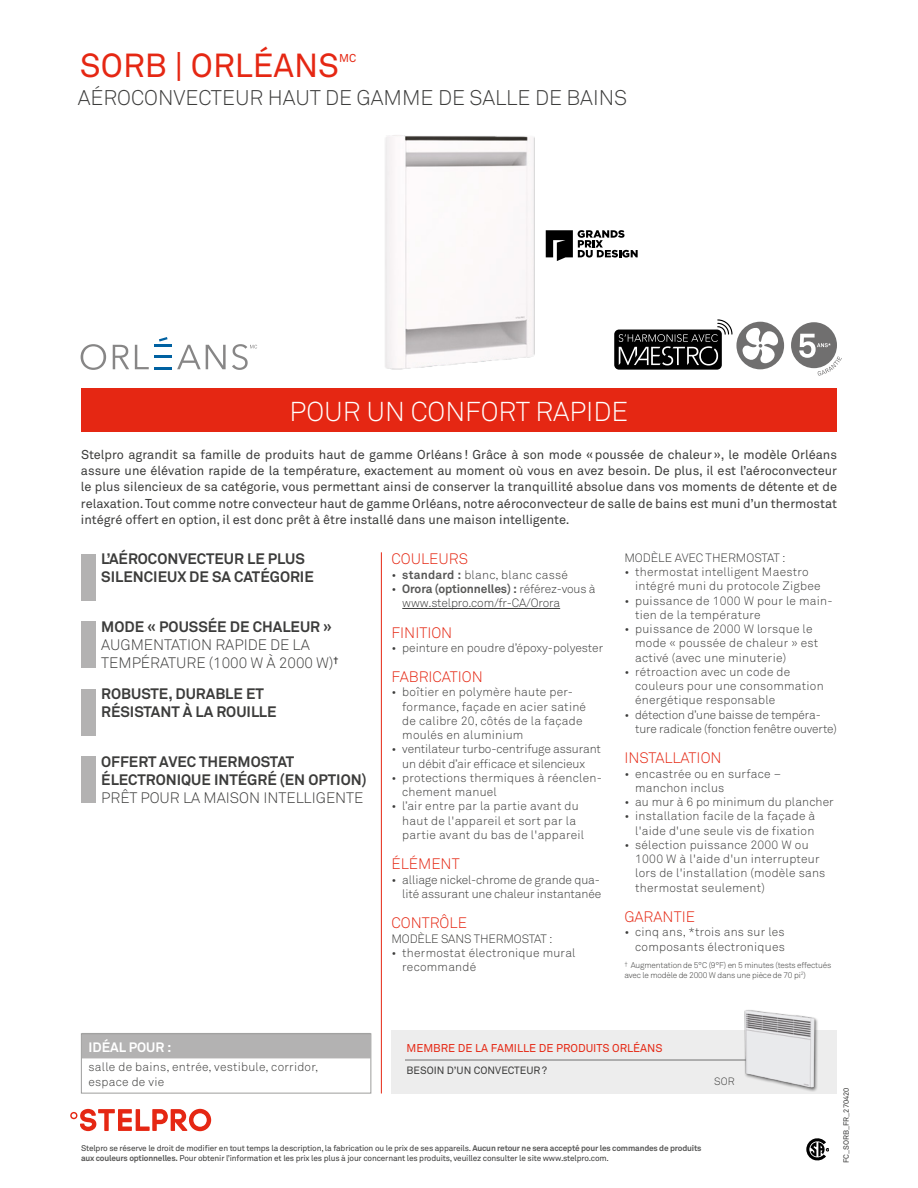
<style>
.page{position:relative;width:918px;height:1188px;background:#fff}
.page>*{position:absolute;margin:0;border:0;box-sizing:border-box;transform-origin:0 0}
.t1{font:33px "Akkurat";color:#e52713}
.t2{font:300 27px "Akkurat";color:#fff}
.t3{font:300 21px "Akkurat";color:#3c3c3b}
.t4{font:700 15px/18px "Akkurat";color:#3c3c3b}
.t5{font:300 15px/18px "Akkurat";color:#3c3c3b}
.t6{font:300 15px "Akkurat";color:#e52713}
.t7{font:700 13.5px "Akkurat";color:#fff}
.t8{font:12.75px/16.5px "Akkurat";color:#3c3c3b;text-align:justify}
.t9{font:300 12px/14.2px "Akkurat";letter-spacing:.02em;color:#3c3c3b}
.t10{font:300 12px/14.2px "Akkurat";letter-spacing:-.01em;color:#3c3c3b}
.t11{font:300 12px "Akkurat";color:#3c3c3b}
.t12{font:11.25px "Akkurat";color:#e52713}
.t13{font:10.5px "Akkurat";color:#3c3c3b}
.t14{font:300 10.5px "Akkurat";color:#3c3c3b}
.t15{font:8.25px/9.9px "Akkurat";letter-spacing:-.02em;color:#3c3c3b}
.t16{font:300 8.25px/9.9px "Akkurat";letter-spacing:-.02em;color:#3c3c3b}
.t17{font:7.5px "Akkurat";color:#3c3c3b}
.s1{font-weight:700;color:#575756}
</style>
<div class="page">
<div style="left:736px;top:322px;width:48px;height:47px;background:#706f6f;border-radius:50%"></div>
<svg style="left:743px;top:327px;width:35px;height:36px"></svg>
<img style="left:385px;top:135px;width:161px;height:235px">
<div style="left:392px;top:1030px;width:445px;height:64px;background:#ededed"></div>
<hr style="left:405px;top:1060px;width:372px;height:1px;background:#706f6f">
<img style="left:742px;top:1010px;width:76px;height:82px">
<svg style="left:546px;top:230px;width:92px;height:31px"></svg>
<hr style="left:381px;top:552px;width:1px;height:541px;background:#e52713">
<hr style="left:402px;top:608px;width:158px;height:1px;background:#3c3c3b">
<div style="left:81px;top:554px;width:14px;height:46px;background:#b3b2b2"></div>
<div style="left:81px;top:621px;width:14px;height:47px;background:#b3b2b2"></div>
<div style="left:81px;top:689px;width:14px;height:46px;background:#b3b2b2"></div>
<div style="left:81px;top:756px;width:14px;height:47px;background:#b3b2b2"></div>
<div style="left:82px;top:1033px;width:288px;height:25px;background:#b3b2b2"></div>
<div style="left:81px;top:1033px;width:290px;height:61px;border:1px solid #9d9d9c"></div>
<div style="left:81px;top:389px;width:756px;height:43px;background:#e52713"></div>
<div style="left:791px;top:322px;width:46px;height:46px;background:#706f6f;border-radius:50%"></div>
<svg style="left:799px;top:334px;width:43px;height:42px"></svg>
<svg style="left:806px;top:1138px;width:23px;height:22px"></svg>
<svg style="left:614px;top:319px;width:118px;height:51px"></svg>
<svg style="left:81px;top:344px;width:25px;height:26px"></svg>
<svg style="left:113px;top:345px;width:16px;height:24px"></svg>
<svg style="left:135px;top:345px;width:14px;height:24px"></svg>
<svg style="left:155px;top:337px;width:71px;height:32px"></svg>
<svg style="left:232px;top:344px;width:25px;height:26px"></svg>
<svg style="left:70px;top:1109px;width:141px;height:22px"></svg>
<h1 class="t1" style="left:80px;top:45px;width:261px">SORB | ORLÉANS</h1>
<p class="t12" style="left:339px;top:51px;width:19px">MC</p>
<h3 class="t3" style="left:78px;top:85px;width:551px">AÉROCONVECTEUR HAUT DE GAMME DE SALLE DE BAINS</h3>
<h2 class="t2" style="left:290px;top:395px;width:340px">POUR UN CONFORT RAPIDE</h2>
<p class="t8" style="left:81px;top:446px;width:758px">Stelpro agrandit sa famille de produits haut de gamme Orléans! Grâce à son mode «poussée de chaleur», le modèle Orléans assure une élévation rapide de la température, exactement au moment où vous en avez besoin. De plus, il est l’aéroconvecteur le plus silencieux de sa catégorie, vous permettant ainsi de conserver la tranquillité absolue dans vos moments de détente et de relaxation. Tout comme notre convecteur haut de gamme Orléans, notre aéroconvecteur de salle de bains est muni d’un thermostat intégré offert en option, il est donc prêt à être installé dans une maison intelligente.</p>
<p class="t4" style="left:101px;top:550px;width:214px">L’AÉROCONVECTEUR LE PLUS<br>SILENCIEUX DE SA CATÉGORIE</p>
<p class="t4" style="left:101px;top:617px;width:232px">MODE « POUSSÉE DE CHALEUR »</p>
<p class="t5" style="left:101px;top:635px;width:239px">AUGMENTATION RAPIDE DE LA<br>TEMPÉRATURE (1000 W À 2000 W)<sup>†</sup></p>
<p class="t4" style="left:101px;top:685px;width:177px">ROBUSTE, DURABLE ET<br>RÉSISTANT À LA ROUILLE</p>
<p class="t4" style="left:101px;top:752px;width:267px">OFFERT AVEC THERMOSTAT<br>ÉLECTRONIQUE INTÉGRÉ (EN OPTION)</p>
<p class="t5" style="left:101px;top:788px;width:264px">PRÊT POUR LA MAISON INTELLIGENTE</p>
<p class="t6" style="left:392px;top:550px;width:78px">COULEURS</p>
<p class="t9" style="left:392px;top:567px;width:178px">• <span class="s1">standard :</span> blanc, blanc cassé</p>
<p class="t10" style="left:402px;top:581px;width:195px;text-indent:-11px">• <span class="s1">Orora (optionnelles) :</span> référez-vous à www.stelpro.com/fr-CA/Orora</p>
<p class="t6" style="left:392px;top:623px;width:62px">FINITION</p>
<p class="t11" style="left:392px;top:640px;width:213px">• peinture en poudre d’époxy-polyester</p>
<p class="t6" style="left:392px;top:668px;width:93px">FABRICATION</p>
<p class="t9" style="left:402px;top:685px;width:185px;text-indent:-11px">• boîtier en polymère haute per&shy;formance, façade en acier satiné de calibre 20, côtés de la façade moulés en aluminium</p>
<p class="t10" style="left:392px;top:742px;width:211px;text-align:center">• ventilateur turbo-centrifuge assurant un débit d’air efficace et silencieux</p>
<p class="t9" style="left:402px;top:770px;width:201px;text-indent:-11px">• protections thermiques à réenclen&shy;chement manuel</p>
<p class="t9" style="left:402px;top:799px;width:183px;text-indent:-11px">• l’air entre par la partie avant du haut de l'appareil et sort par la partie avant du bas de l'appareil</p>
<p class="t6" style="left:392px;top:855px;width:70px">ÉLÉMENT</p>
<p class="t10" style="left:392px;top:872px;width:211px;text-align:right">• alliage nickel-chrome de grande qua&shy;lité assurant une chaleur instantanée</p>
<p class="t6" style="left:392px;top:914px;width:77px">CONTRÔLE</p>
<p class="t10" style="left:392px;top:931px;width:163px">MODÈLE SANS THERMOSTAT :</p>
<p class="t9" style="left:402px;top:945px;width:175px;text-indent:-11px">• thermostat électronique mural recommandé</p>
<p class="t11" style="left:624px;top:550px;width:163px">MODÈLE AVEC THERMOSTAT :</p>
<p class="t9" style="left:635px;top:565px;width:187px;text-indent:-11px">• thermostat intelligent Maestro intégré muni du protocole Zigbee</p>
<p class="t9" style="left:635px;top:593px;width:199px;text-indent:-11px">• puissance de 1000 W pour le main&shy;tien de la température</p>
<p class="t9" style="left:635px;top:622px;width:185px;text-indent:-11px">• puissance de 2000 W lorsque le mode « poussée de chaleur » est activé (avec une minuterie)</p>
<p class="t9" style="left:635px;top:664px;width:190px;text-indent:-11px">• rétroaction avec un code de couleurs pour une consommation énergétique responsable</p>
<p class="t10" style="left:635px;top:707px;width:203px;text-indent:-11px">• détection d’une baisse de tempéra&shy;ture radicale (fonction fenêtre ouverte)</p>
<p class="t6" style="left:624px;top:749px;width:99px">INSTALLATION</p>
<p class="t9" style="left:635px;top:766px;width:147px;text-indent:-11px">• encastrée ou en surface – manchon inclus</p>
<p class="t9" style="left:624px;top:795px;width:211px">• au mur à 6 po minimum du plancher</p>
<p class="t9" style="left:624px;top:809px;width:192px;text-align:right">• installation facile de la façade à l'aide d'une seule vis de fixation</p>
<p class="t9" style="left:635px;top:837px;width:192px;text-indent:-11px">• sélection puissance 2000 W ou<br>1000 W à l'aide d'un interrupteur lors de l'installation (modèle sans thermostat seulement)</p>
<p class="t6" style="left:624px;top:907px;width:72px">GARANTIE</p>
<p class="t9" style="left:624px;top:924px;width:162px;line-height:15px;text-align:right">• cinq ans, *trois ans sur les composants électroniques</p>
<p class="t16" style="left:624px;top:960px;width:208px"><sup>†</sup> Augmentation de 5°C (9°F) en 5 minutes (tests effectués avec le modèle de 2000 W dans une pièce de 70 pi<sup>2</sup>)</p>
<p class="t7" style="left:88px;top:1038px;width:85px">IDÉAL POUR :</p>
<p class="t9" style="left:88px;top:1059px;width:231px;line-height:15px">salle de bains, entrée, vestibule, corridor, espace de vie</p>
<p class="t12" style="left:406px;top:1041px;width:258px">MEMBRE DE LA FAMILLE DE PRODUITS ORLÉANS</p>
<p class="t13" style="left:406px;top:1063px;width:142px">BESOIN D’UN CONVECTEUR?</p>
<p class="t14" style="left:714px;top:1075px;width:22px">SOR</p>
<p class="t15" style="left:81px;top:1143px;width:622px">Stelpro se réserve le droit de modifier en tout temps la description, la fabrication ou le prix de ses appareils. <span class="s1">Aucun retour ne sera accepté pour les commandes de produits aux couleurs optionnelles.</span> Pour obtenir l’information et les prix les plus à jour concernant les produits, veuillez consulter le site www.stelpro.com.</p>
<p class="t17" style="left:842px;top:1163px;width:77px;rotate:-90deg">FC_SORB_FR_270420</p>
</div>
